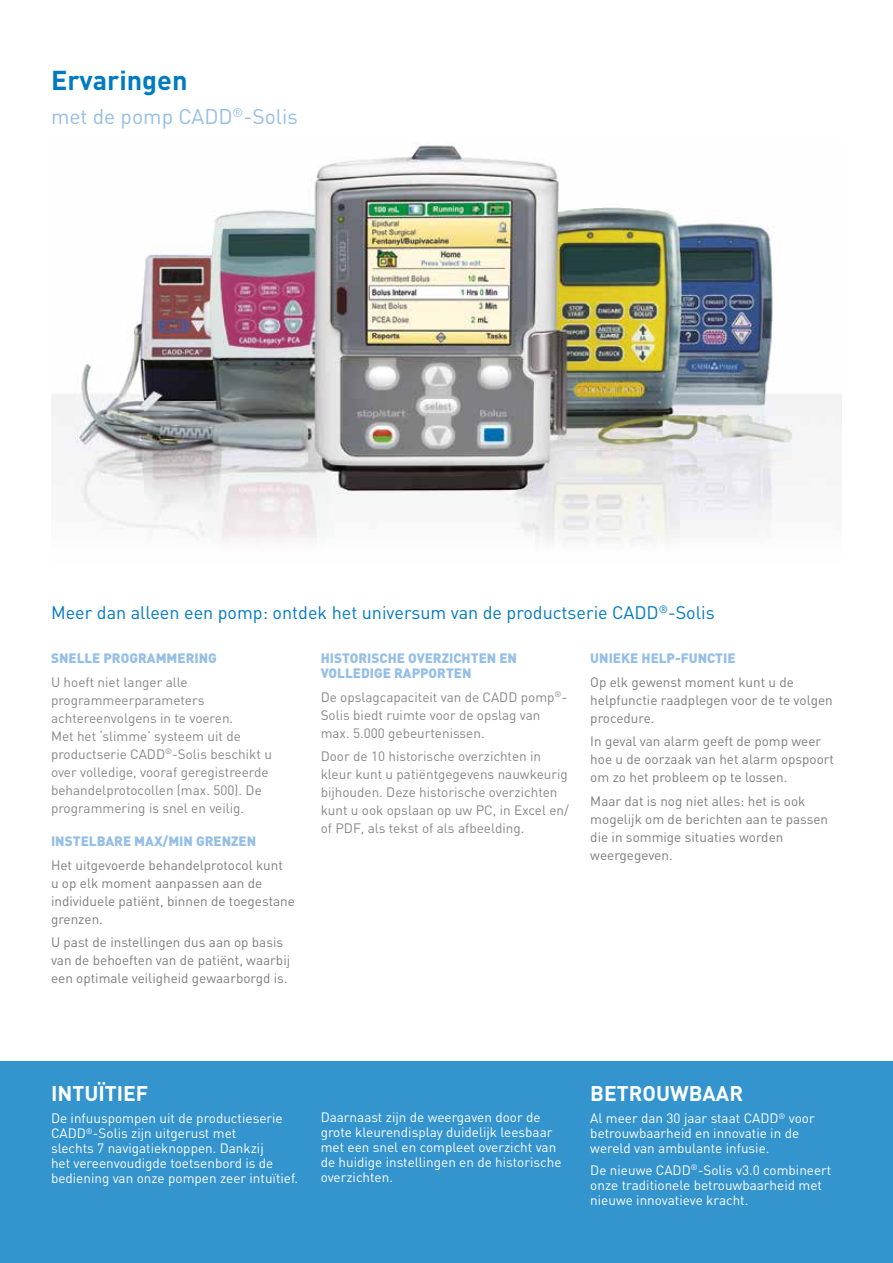
<style>
.page{position:relative;width:893px;height:1263px;background:#fff}
.page>*{position:absolute;margin:0;border:0;box-sizing:border-box;transform-origin:0 0}
.t1{font:700 27px "DIN";color:#007ac2}
.t2{font:700 21px "DIN";color:#fff}
.t3{font:21px "DIN";color:#95bfe6}
.t4{font:18px "DIN";color:#007ac2}
.t5{font:13.5px/15px "DIN";color:#fff}
.t6{font:13.5px/18px "DIN";color:#878787}
.t7{font:13.5px/18px "DIN";color:#7f7c7d}
.t8{font:900 13.5px/15px "DIN";color:#95bfe6}
</style>
<div class="page">
<img style="left:51px;top:142px;width:791px;height:401px">
<div style="left:0;top:1061px;width:893px;height:202px;background:#3394ce"></div>
<h1 class="t1" style="left:51px;top:63px;width:138px">Ervaringen</h1>
<h2 class="t3" style="left:51px;top:103px;width:248px">met de pomp CADD<sup>®</sup>-Solis</h2>
<h3 class="t4" style="left:51px;top:601px;width:665px">Meer dan alleen een pomp: ontdek het universum van de productserie CADD<sup>®</sup>-Solis</h3>
<p class="t8" style="left:321px;top:650px;width:198px">HISTORISCHE OVERZICHTEN EN<br>VOLLEDIGE RAPPORTEN</p>
<p class="t6" style="left:321px;top:687px;width:248px">De opslagcapaciteit van de CADD pomp<sup>®</sup>-<br>Solis biedt ruimte voor de opslag van max. 5.000 gebeurtenissen.</p>
<p class="t6" style="left:321px;top:747px;width:250px">Door de 10 historische overzichten in kleur kunt u patiëntgegevens nauwkeurig bijhouden. Deze historische overzichten kunt u ook opslaan op uw PC, in Excel en/ of PDF, als tekst of als afbeelding.</p>
<p class="t8" style="left:51px;top:650px;width:167px">SNELLE PROGRAMMERING</p>
<p class="t6" style="left:51px;top:672px;width:222px">U hoeft niet langer alle programmeerparameters achtereenvolgens in te voeren.<br>Met het ‘slimme’ systeem uit de productserie CADD<sup>®</sup>-Solis beschikt u over volledige, vooraf geregistreerde behandelprotocollen (max. 500). De programmering is snel en veilig.</p>
<p class="t8" style="left:51px;top:833px;width:207px">INSTELBARE MAX/MIN GRENZEN</p>
<p class="t7" style="left:51px;top:856px;width:245px">Het uitgevoerde behandelprotocol kunt<br>u op elk moment aanpassen aan de individuele patiënt, binnen de toegestane grenzen.</p>
<p class="t7" style="left:51px;top:933px;width:241px">U past de instellingen dus aan op basis van de behoeften van de patiënt, waarbij een optimale veiligheid gewaarborgd is.</p>
<p class="t8" style="left:590px;top:650px;width:147px">UNIEKE HELP-FUNCTIE</p>
<p class="t7" style="left:590px;top:673px;width:244px">Op elk gewenst moment kunt u de helpfunctie raadplegen voor de te volgen procedure.</p>
<p class="t7" style="left:590px;top:732px;width:245px">In geval van alarm geeft de pomp weer hoe u de oorzaak van het alarm opspoort om zo het probleem op te lossen.</p>
<p class="t7" style="left:590px;top:791px;width:239px">Maar dat is nog niet alles: het is ook mogelijk om de berichten aan te passen die in sommige situaties worden weergegeven.</p>
<h2 class="t2" style="left:51px;top:1080px;width:99px">INTUÏTIEF</h2>
<p class="t5" style="left:51px;top:1110px;width:249px">De infuuspompen uit de productieserie CADD<sup>®</sup>-Solis zijn uitgerust met<br>slechts 7 navigatieknoppen. Dankzij<br>het vereenvoudigde toetsenbord is de bediening van onze pompen zeer intuïtief.</p>
<p class="t5" style="left:321px;top:1109px;width:242px">Daarnaast zijn de weergaven door de grote kleurendisplay duidelijk leesbaar met een snel en compleet overzicht van de huidige instellingen en de historische overzichten.</p>
<h2 class="t2" style="left:590px;top:1080px;width:154px">BETROUWBAAR</h2>
<p class="t5" style="left:590px;top:1110px;width:226px">Al meer dan 30 jaar staat CADD<sup>®</sup> voor betrouwbaarheid en innovatie in de wereld van ambulante infusie.</p>
<p class="t5" style="left:590px;top:1162px;width:243px">De nieuwe CADD<sup>®</sup>-Solis v3.0 combineert onze traditionele betrouwbaarheid met nieuwe innovatieve kracht.</p>
</div>
